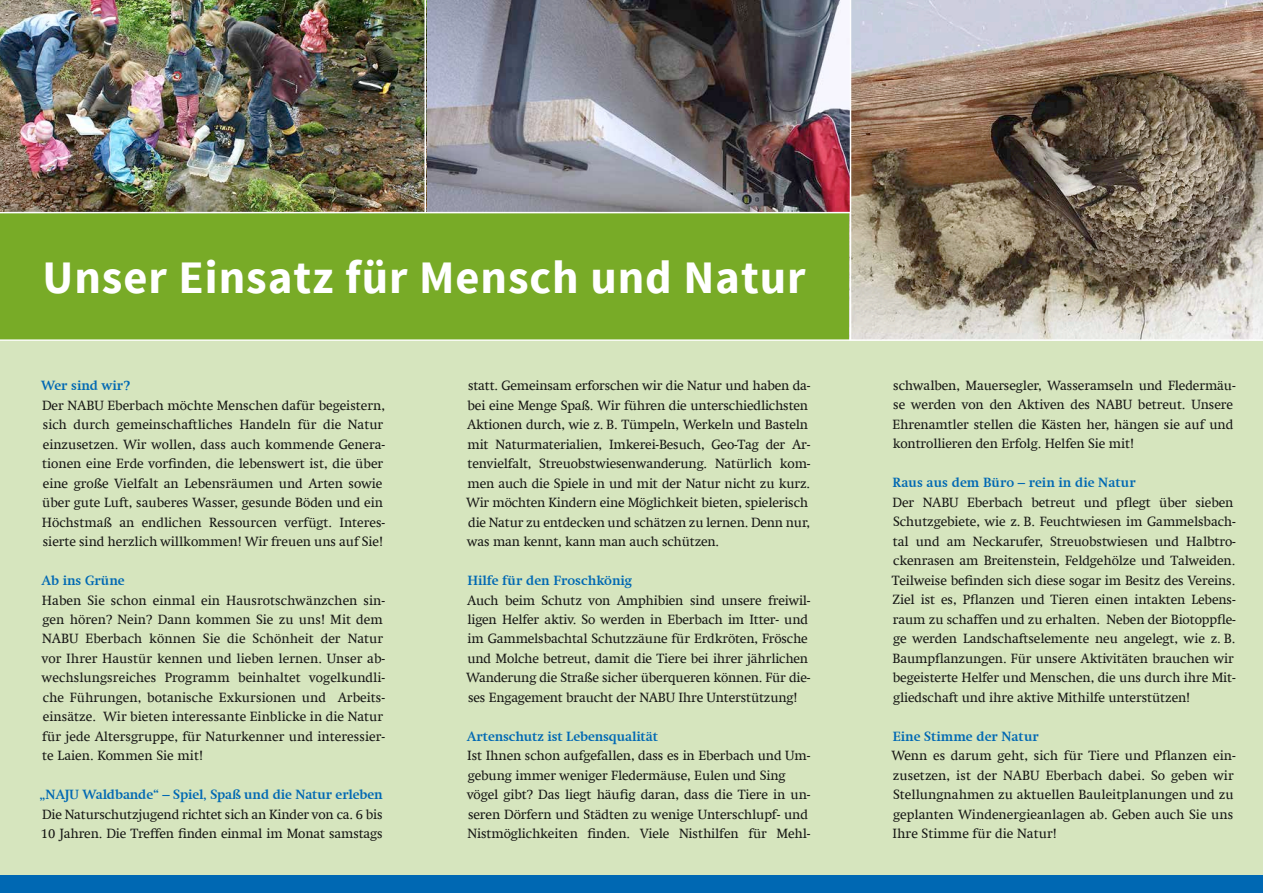
<style>
.page{position:relative;width:1263px;height:893px;background:#fff}
.page>*{position:absolute;margin:0;border:0;box-sizing:border-box;transform-origin:0 0}
.t1{font:700 46.5px "Source Sans Pro";letter-spacing:.02em;color:#fff}
.t2{font:13.5px/19.5px "Swift Com";letter-spacing:-.01em;color:#171715}
.t3{font:700 13.5px "Swift Com";color:#0068b3}
</style>
<div class="page">
<div style="left:0;top:0;width:1263px;height:340px;background:#78ab27"></div>
<img style="left:849px;top:0;width:414px;height:339px">
<img style="left:0;top:0;width:850px;height:212px">
<div style="left:0;top:340px;width:1263px;height:553px;background:#d6e5be"></div>
<div style="left:0;top:876px;width:1263px;height:17px;background:#0068b3"></div>
<hr style="left:0;top:339px;width:1263px;height:2px;background:#fff">
<hr style="left:0;top:212px;width:850px;height:1px;background:#fff">
<hr style="left:424px;top:0;width:2px;height:213px;background:#fff">
<hr style="left:850px;top:0;width:1px;height:340px;background:#fff">
<h1 class="t1" style="left:43px;top:247px;width:765px">Unser Einsatz für Mensch und Natur</h1>
<p class="t3" style="left:41px;top:377px;width:91px">Wer sind wir?</p>
<p class="t2" style="left:42px;top:395px;width:345px">Der NABU Eberbach möchte Menschen dafür begeistern, sich durch gemeinschaftliches Handeln für die Natur einzusetzen. Wir wollen, dass auch kommende Genera&shy;tionen eine Erde vorfinden, die lebenswert ist, die über eine große Vielfalt an Lebensräumen und Arten sowie über gute Luft, sauberes Wasser, gesunde Böden und ein Höchstmaß an endlichen Ressourcen verfügt. Interes&shy;sierte sind herzlich willkommen! Wir freuen uns auf Sie!</p>
<p class="t3" style="left:42px;top:572px;width:85px">Ab ins Grüne</p>
<p class="t2" style="left:42px;top:590px;width:345px">Haben Sie schon einmal ein Hausrotschwänzchen sin&shy;gen hören? Nein? Dann kommen Sie zu uns! Mit dem NABU Eberbach können Sie die Schönheit der Natur vor Ihrer Haustür kennen und lieben lernen. Unser ab&shy;wechslungsreiches Programm beinhaltet vogelkundli&shy;che Führungen, botanische Exkursionen und Arbeits&shy;einsätze. Wir bieten interessante Einblicke in die Natur für jede Altersgruppe, für Naturkenner und interessier&shy;te Laien. Kommen Sie mit!</p>
<p class="t3" style="left:40px;top:787px;width:344px">„NAJU Waldbande“ – Spiel, Spaß und die Natur erleben</p>
<p class="t2" style="left:41px;top:805px;width:343px">Die Naturschutzjugend richtet sich an Kinder von ca. 6 bis<br>10 Jahren. Die Treffen finden einmal im Monat samstags</p>
<p class="t2" style="left:466px;top:376px;width:346px">statt. Gemeinsam erforschen wir die Natur und haben da&shy;bei eine Menge Spaß. Wir führen die unterschiedlichsten Aktionen durch, wie z. B. Tümpeln, Werkeln und Basteln mit Naturmaterialien, Imkerei-Besuch, Geo-Tag der Ar&shy;tenvielfalt, Streuobstwiesenwanderung. Natürlich kom&shy;men auch die Spiele in und mit der Natur nicht zu kurz.<br>Wir möchten Kindern eine Möglichkeit bieten, spielerisch die Natur zu entdecken und schätzen zu lernen. Denn nur, was man kennt, kann man auch schützen.</p>
<p class="t3" style="left:467px;top:572px;width:166px">Hilfe für den Froschkönig</p>
<p class="t2" style="left:466px;top:590px;width:346px">Auch beim Schutz von Amphibien sind unsere freiwil&shy;ligen Helfer aktiv. So werden in Eberbach im Itter- und im Gammelsbachtal Schutzzäune für Erdkröten, Frösche und Molche betreut, damit die Tiere bei ihrer jährlichen Wanderung die Straße sicher überqueren können. Für die&shy;ses Engagement braucht der NABU Ihre Unterstützung!</p>
<p class="t3" style="left:467px;top:728px;width:193px">Artenschutz ist Lebensqualität</p>
<p class="t2" style="left:467px;top:746px;width:345px">Ist Ihnen schon aufgefallen, dass es in Eberbach und Um&shy;gebung immer weniger Fledermäuse, Eulen und Sing vögel gibt? Das liegt häufig daran, dass die Tiere in un&shy;seren Dörfern und Städten zu wenige Unterschlupf- und Nistmöglichkeiten finden. Viele Nisthilfen für Mehl-</p>
<p class="t2" style="left:892px;top:376px;width:345px">schwalben, Mauersegler, Wasseramseln und Fledermäu&shy;se werden von den Aktiven des NABU betreut. Unsere Ehrenamtler stellen die Kästen her, hängen sie auf und kontrollieren den Erfolg. Helfen Sie mit!</p>
<p class="t3" style="left:892px;top:475px;width:244px">Raus aus dem Büro – rein in die Natur</p>
<p class="t2" style="left:892px;top:493px;width:345px">Der NABU Eberbach betreut und pflegt über sieben Schutzgebiete, wie z. B. Feuchtwiesen im Gammelsbach&shy;tal und am Neckarufer, Streuobstwiesen und Halbtro&shy;ckenrasen am Breitenstein, Feldgehölze und Talweiden.<br>Teilweise befinden sich diese sogar im Besitz des Vereins.<br>Ziel ist es, Pflanzen und Tieren einen intakten Lebens&shy;raum zu schaffen und zu erhalten. Neben der Biotoppfle&shy;ge werden Landschaftselemente neu angelegt, wie z. B.<br>Baumpflanzungen. Für unsere Aktivitäten brauchen wir begeisterte Helfer und Menschen, die uns durch ihre Mit&shy;gliedschaft und ihre aktive Mithilfe unterstützen!</p>
<p class="t3" style="left:893px;top:728px;width:148px">Eine Stimme der Natur</p>
<p class="t2" style="left:891px;top:746px;width:346px">Wenn es darum geht, sich für Tiere und Pflanzen ein&shy;zusetzen, ist der NABU Eberbach dabei. So geben wir Stellungnahmen zu aktuellen Bauleitplanungen und zu geplanten Windenergieanlagen ab. Geben auch Sie uns Ihre Stimme für die Natur!</p>
</div>
